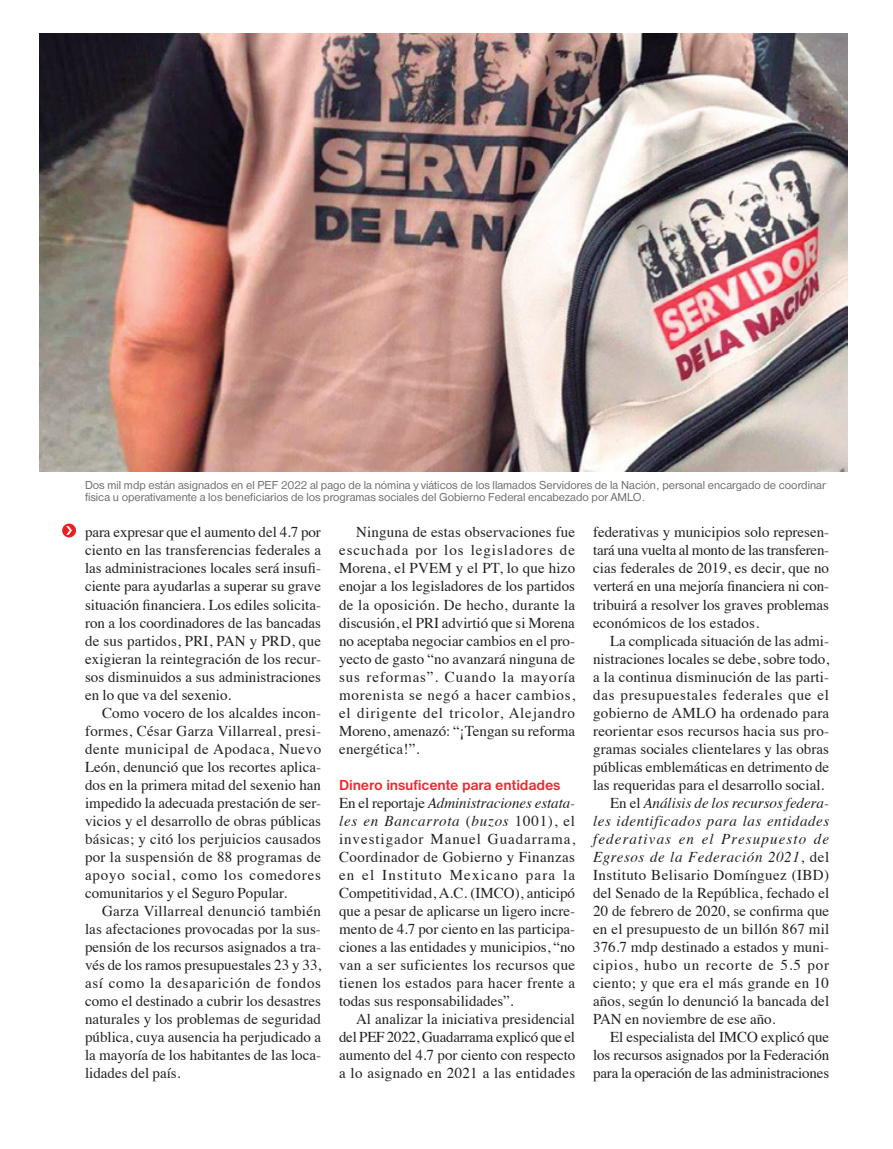
<style>
.page{position:relative;width:893px;height:1149px;background:#fff}
.page>*{position:absolute;margin:0;border:0;box-sizing:border-box;transform-origin:0 0}
.t1{font:15px/18px "Times";letter-spacing:.005em;color:#231f20;text-align:justify}
.t2{font:italic 15px "Times";letter-spacing:.04em;color:#231f20}
.t3{font:italic 15px "Times";color:#231f20}
.t4{font:15px "Times";letter-spacing:.025em;color:#231f20}
.t5{font:15px "Times";letter-spacing:.045em;color:#231f20}
.t6{font:700 15px "Nimbus San D";letter-spacing:-.01em;color:#ee292e}
.t7{font:italic 15px "Times";letter-spacing:.075em;color:#231f20}
.t8{font:15px "Times";letter-spacing:.055em;color:#231f20}
.t9{font:12px/12px "Nimbus San D";color:#6c6d70}
.s1{font-style:italic}
.s2{font-style:normal}
</style>
<div class="page">
<div style="left:62px;top:523px;width:14px;height:14px;background:#ee1f23;border-radius:50%"></div>
<svg style="left:66px;top:526px;width:6px;height:9px"></svg>
<img style="left:39px;top:33px;width:808px;height:439px">
<p class="t9" style="left:85px;top:479px;width:742px">Dos mil mdp están asignados en el PEF 2022 al pago de la nómina y viáticos de los llamados Servidores de la Nación, personal encargado de coordinar física u operativamente a los beneficiarios de los programas sociales del Gobierno Federal encabezado por AMLO.</p>
<p class="t1" style="left:85px;top:522px;width:238px">para expresar que el aumento del 4.7 por ciento en las transferencias federales a las administraciones locales será insufi&shy;ciente para ayudarlas a superar su grave situación financiera. Los ediles solicita&shy;ron a los coordinadores de las bancadas de sus partidos, PRI, PAN y PRD, que exigieran la reintegración de los recur&shy;sos disminuidos a sus administraciones en lo que va del sexenio.</p>
<p class="t1" style="left:85px;top:702px;width:238px;text-indent:17px">Como vocero de los alcaldes incon&shy;formes, César Garza Villarreal, presi&shy;dente municipal de Apodaca, Nuevo León, denunció que los recortes aplica&shy;dos en la primera mitad del sexenio han impedido la adecuada prestación de ser&shy;vicios y el desarrollo de obras públicas básicas; y citó los perjuicios causados por la suspensión de 88 programas de apoyo social, como los comedores comunitarios y el Seguro Popular.</p>
<p class="t1" style="left:85px;top:900px;width:238px;text-indent:17px">Garza Villarreal denunció también las afectaciones provocadas por la sus&shy;pensión de los recursos asignados a tra&shy;vés de los ramos presupuestales 23 y 33, así como la desaparición de fondos como el destinado a cubrir los desastres naturales y los problemas de seguridad pública, cuya ausencia ha perjudicado a la mayoría de los habitantes de las loca&shy;lidades del país.</p>
<p class="t1" style="left:339px;top:522px;width:238px;text-indent:17px">Ninguna de estas observaciones fue escuchada por los legisladores de Morena, el PVEM y el PT, lo que hizo enojar a los legisladores de los partidos de la oposición. De hecho, durante la discusión, el PRI advirtió que si Morena no aceptaba negociar cambios en el pro&shy;yecto de gasto “no avanzará ninguna de sus reformas”. Cuando la mayoría morenista se negó a hacer cambios, el dirigente del tricolor, Alejandro Moreno, amenazó: “¡Tengan su reforma energética!”.</p>
<p class="t6" style="left:339px;top:776px;width:223px">Dinero insuficente para entidades</p>
<p class="t1" style="left:339px;top:792px;width:238px">En el reportaje <span class="s1">Administraciones estata&shy;les en Bancarrota</span> (<span class="s1">buzos</span> 1001), el investigador Manuel Guadarrama, Coordinador de Gobierno y Finanzas en el Instituto Mexicano para la Competitividad, A.C. (IMCO), anticipó que a pesar de aplicarse un ligero incre&shy;mento de 4.7 por ciento en las participa&shy;ciones a las entidades y municipios, “no van a ser suficientes los recursos que tienen los estados para hacer frente a todas sus responsabilidades”.</p>
<p class="t1" style="left:339px;top:1008px;width:238px;text-indent:17px">Al analizar la iniciativa presidencial del PEF 2022, Guadarrama explicó que el aumento del 4.7 por ciento con respecto a lo asignado en 2021 a las entidades</p>
<p class="t1" style="left:593px;top:522px;width:238px">federativas y municipios solo represen&shy;tará una vuelta al monto de las transferen&shy;cias federales de 2019, es decir, que no verterá en una mejoría financiera ni con&shy;tribuirá a resolver los graves problemas económicos de los estados.</p>
<p class="t1" style="left:610px;top:630px;width:220px">La complicada situación de las admi-</p>
<p class="t1" style="left:593px;top:648px;width:238px">nistraciones locales se debe, sobre todo,</p>
<p class="t1" style="left:593px;top:666px;width:238px">a la continua disminución de las parti-</p>
<p class="t5" style="left:593px;top:680px;width:237px">das presupuestales federales que el</p>
<p class="t1" style="left:593px;top:702px;width:238px">gobierno de AMLO ha ordenado para</p>
<p class="t1" style="left:593px;top:720px;width:237px">reorientar esos recursos hacia sus pro-</p>
<p class="t1" style="left:593px;top:738px;width:237px">gramas sociales clientelares y las obras</p>
<p class="t1" style="left:593px;top:756px;width:238px">públicas emblemáticas en detrimento de</p>
<p class="t1" style="left:593px;top:774px;width:233px">las requeridas para el desarrollo social.</p>
<p class="t3" style="left:610px;top:789px;width:220px"><span class="s2">En el</span> Análisis de los recursos federa-</p>
<p class="t2" style="left:593px;top:807px;width:238px">les identificados para las entidades</p>
<p class="t7" style="left:593px;top:825px;width:238px">federativas en el Presupuesto de</p>
<p class="t2" style="left:593px;top:843px;width:238px">Egresos de la Federación 2021<span class="s2">, del</span></p>
<p class="t4" style="left:593px;top:860px;width:237px">Instituto Belisario Domínguez (IBD)</p>
<p class="t1" style="left:593px;top:882px;width:238px">del Senado de la República, fechado el</p>
<p class="t1" style="left:593px;top:900px;width:238px">20 de febrero de 2020, se confirma que</p>
<p class="t1" style="left:593px;top:918px;width:238px">en el presupuesto de un billón 867 mil</p>
<p class="t1" style="left:593px;top:936px;width:238px">376.7 mdp destinado a estados y muni-</p>
<p class="t8" style="left:593px;top:950px;width:238px">cipios, hubo un recorte de 5.5 por</p>
<p class="t1" style="left:593px;top:972px;width:237px">ciento; y que era el más grande en 10</p>
<p class="t1" style="left:593px;top:990px;width:238px">años, según lo denunció la bancada del</p>
<p class="t1" style="left:593px;top:1008px;width:184px">PAN en noviembre de ese año.</p>
<p class="t1" style="left:610px;top:1026px;width:221px">El especialista del IMCO explicó que</p>
<p class="t1" style="left:593px;top:1044px;width:238px">los recursos asignados por la Federación</p>
<p class="t1" style="left:593px;top:1062px;width:238px">para la operación de las administraciones</p>
</div>
